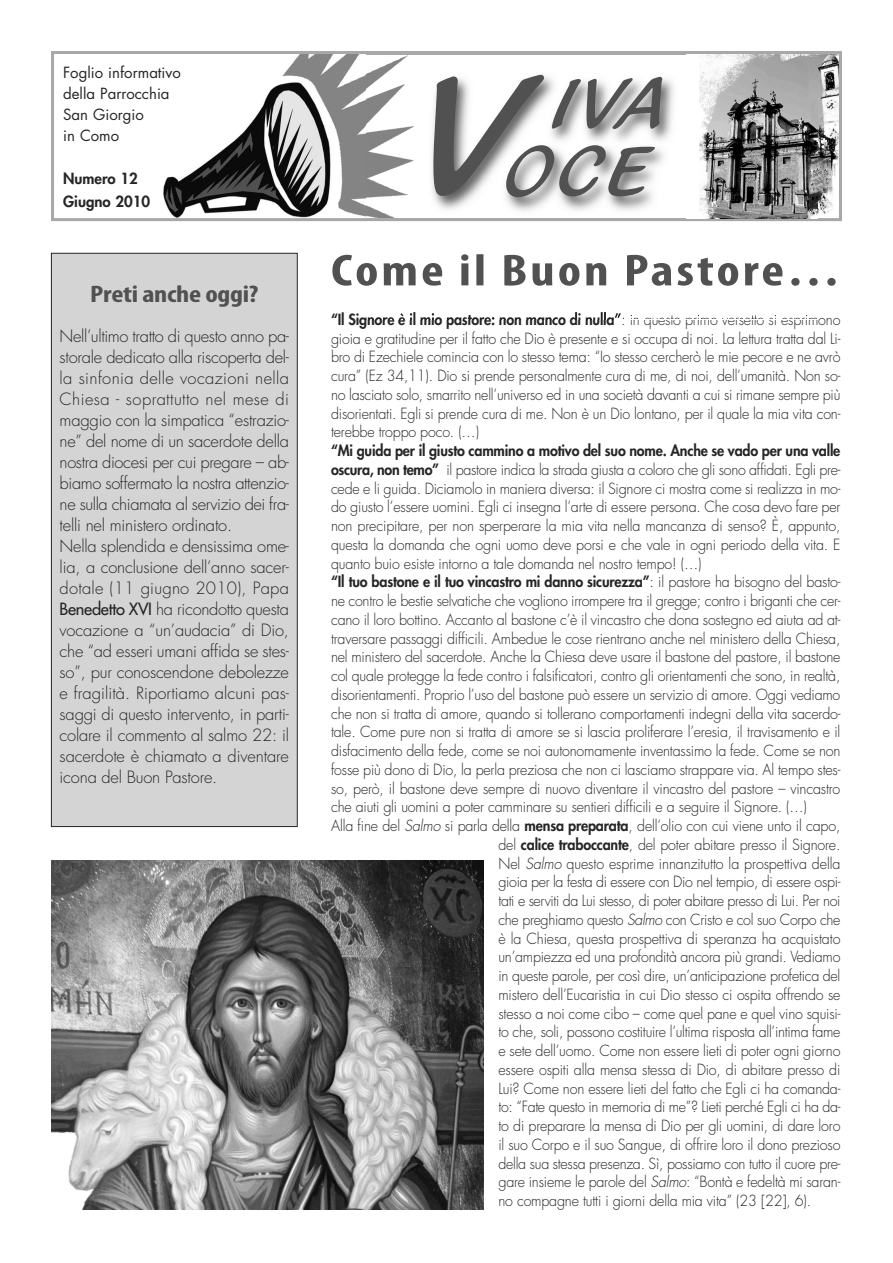
<style>
.page{position:relative;width:893px;height:1263px;background:#fff}
.page>*{position:absolute;margin:0;border:0;box-sizing:border-box;transform-origin:0 0}
.t1{font:180px "Blacklight D";color:#525152}
.t2{font:75px/67.5px "Blacklight D";letter-spacing:.065em;color:#525152;text-align:right}
.t3{font:700 condensed 24px "Myriad Pro";letter-spacing:-.01em;color:#525152;scale:1.2 1}
.t4{font:300 16.5px/21px "Futura";letter-spacing:-.015em;color:#272627}
.t5{font:300 15px/18.8px "Futura";letter-spacing:-.015em;color:#272627;text-align:justify;scale:.95 1}
.t6{font:800 15px "Futura";letter-spacing:-.01em;color:#272627;scale:.95 1}
.t7{font:15px/21px "Futura";color:#272627}
.t8{font:800 15px/22.5px "Futura";letter-spacing:-.01em;color:#272627}
.s1{font-weight:400}
.s2{font-weight:800}
.s3{font-weight:300}
.s4{font-style:italic}
</style>
<div class="page">
<img style="left:163px;top:55px;width:203px;height:162px">
<img style="left:818px;top:55px;width:20px;height:159px">
<div style="left:51px;top:51px;width:791px;height:170px;border:3px solid #a9a8a9"></div>
<div style="left:51px;top:253px;width:246px;height:573px;background:#d4d4d4"></div>
<div style="left:51px;top:253px;width:247px;height:574px;border:1px solid #272627"></div>
<img style="left:51px;top:861px;width:432px;height:348px">
<img style="left:366px;top:51px;width:452px;height:268px">
<img style="left:366px;top:54px;width:63px;height:164px">
<img style="left:687px;top:55px;width:131px;height:163px">
<img style="left:366px;top:312px;width:95px;height:7px">
<img style="left:623px;top:315px;width:114px;height:4px">
<img style="left:366px;top:254px;width:327px;height:32px">
<p class="t7" style="left:63px;top:63px;width:119px">Foglio informativo della Parrocchia<br>San Giorgio<br>in Como</p>
<p class="t8" style="left:63px;top:169px;width:89px">Numero 12<br>Giugno 2010</p>
<h3 class="t3" style="left:90px;top:285px;width:142px">Preti anche oggi?</h3>
<p class="t4" style="left:60px;top:327px;width:231px">Nell’ultimo tratto di questo anno pa&shy;storale dedicato alla riscoperta del&shy;la sinfonia delle vocazioni nella Chiesa - soprattutto nel mese di maggio con la simpatica “estrazio&shy;ne” del nome di un sacerdote della nostra diocesi per cui pregare – ab&shy;biamo soffermato la nostra attenzio&shy;ne sulla chiamata al servizio dei fra&shy;telli nel ministero ordinato.<br>Nella splendida e densissima ome&shy;lia, a conclusione dell’anno sacer&shy;dotale (11 giugno 2010), Papa <span class="s1">Benedetto XVI</span> ha ricondotto questa vocazione a “un’audacia” di Dio, che “ad esseri umani affida se stes&shy;so”, pur conoscendone debolezze e fragilità. Riportiamo alcuni pas&shy;saggi di questo intervento, in parti&shy;colare il commento al salmo 22: il sacerdote è chiamato a diventare icona del Buon Pastore.</p>
<h1 class="t1" style="left:418px;top:29px;width:102px">V</h1>
<h2 class="t2" style="left:505px;top:69px;width:164px">IVA<br>OCE</h2>
<p class="t5" style="left:331px;top:311px;width:538px"><span class="s2">“Il Signore è il mio pastore: non manco di nulla”</span>: in questo primo versetto si esprimono gioia e gratitudine per il fatto che Dio è presente e si occupa di noi. La lettura tratta dal Li&shy;bro di Ezechiele comincia con lo stesso tema: “Io stesso cercherò le mie pecore e ne avrò cura” (Ez 34,11). Dio si prende personalmente cura di me, di noi, dell’umanità. Non so&shy;no lasciato solo, smarrito nell’universo ed in una società davanti a cui si rimane sempre più disorientati. Egli si prende cura di me. Non è un Dio lontano, per il quale la mia vita con&shy;terebbe troppo poco. (…)</p>
<p class="t6" style="left:331px;top:443px;width:538px">“Mi guida per il giusto cammino a motivo del suo nome. Anche se vado per una valle</p>
<p class="t5" style="left:331px;top:461px;width:538px"><span class="s2">oscura, non temo”</span> il pastore indica la strada giusta a coloro che gli sono affidati. Egli pre-</p>
<p class="t5" style="left:331px;top:480px;width:538px">cede e li guida. Diciamolo in maniera diversa: il Signore ci mostra come si realizza in mo-</p>
<p class="t5" style="left:331px;top:499px;width:538px">do giusto l’essere uomini. Egli ci insegna l’arte di essere persona. Che cosa devo fare per</p>
<p class="t5" style="left:331px;top:517px;width:538px">non precipitare, per non sperperare la mia vita nella mancanza di senso? È, appunto,</p>
<p class="t5" style="left:331px;top:536px;width:538px">questa la domanda che ogni uomo deve porsi e che vale in ogni periodo della vita. E</p>
<p class="t5" style="left:331px;top:555px;width:391px">quanto buio esiste intorno a tale domanda nel nostro tempo! (…)</p>
<p class="t6" style="left:331px;top:575px;width:538px">“Il tuo bastone e il tuo vincastro mi danno sicurezza”<span class="s3">: il pastore ha bisogno del basto-</span></p>
<p class="t5" style="left:331px;top:592px;width:538px">ne contro le bestie selvatiche che vogliono irrompere tra il gregge; contro i briganti che cer-</p>
<p class="t5" style="left:331px;top:611px;width:538px">cano il loro bottino. Accanto al bastone c’è il vincastro che dona sostegno ed aiuta ad at-</p>
<p class="t5" style="left:331px;top:630px;width:538px">traversare passaggi difficili. Ambedue le cose rientrano anche nel ministero della Chiesa,</p>
<p class="t5" style="left:331px;top:649px;width:538px">nel ministero del sacerdote. Anche la Chiesa deve usare il bastone del pastore, il bastone</p>
<p class="t5" style="left:331px;top:667px;width:538px">col quale protegge la fede contro i falsificatori, contro gli orientamenti che sono, in realtà,</p>
<p class="t5" style="left:331px;top:686px;width:538px">disorientamenti. Proprio l’uso del bastone può essere un servizio di amore. Oggi vediamo</p>
<p class="t5" style="left:331px;top:705px;width:538px">che non si tratta di amore, quando si tollerano comportamenti indegni della vita sacerdo-</p>
<p class="t5" style="left:331px;top:724px;width:538px">tale. Come pure non si tratta di amore se si lascia proliferare l’eresia, il travisamento e il</p>
<p class="t5" style="left:331px;top:742px;width:538px">disfacimento della fede, come se noi autonomamente inventassimo la fede. Come se non</p>
<p class="t5" style="left:331px;top:761px;width:538px">fosse più dono di Dio, la perla preziosa che non ci lasciamo strappare via. Al tempo stes-</p>
<p class="t5" style="left:331px;top:780px;width:538px">so, però, il bastone deve sempre di nuovo diventare il vincastro del pastore – vincastro</p>
<p class="t5" style="left:331px;top:799px;width:502px">che aiuti gli uomini a poter camminare su sentieri difficili e a seguire il Signore. (…)</p>
<p class="t5" style="left:331px;top:817px;width:538px">Alla fine del <span class="s4">Salmo</span> si parla della <span class="s2">mensa preparata</span>, dell’olio con cui viene unto il capo,</p>
<p class="t5" style="left:498px;top:836px;width:361px">del <span class="s2">calice traboccante</span>, del poter abitare presso il Signore.</p>
<p class="t5" style="left:498px;top:855px;width:361px">Nel <span class="s4">Salmo</span> questo esprime innanzitutto la prospettiva della</p>
<p class="t5" style="left:498px;top:874px;width:361px">gioia per la festa di essere con Dio nel tempio, di essere ospi-</p>
<p class="t5" style="left:498px;top:892px;width:361px">tati e serviti da Lui stesso, di poter abitare presso di Lui. Per noi</p>
<p class="t5" style="left:498px;top:911px;width:361px">che preghiamo questo <span class="s4">Salmo</span> con Cristo e col suo Corpo che</p>
<p class="t5" style="left:498px;top:930px;width:361px">è la Chiesa, questa prospettiva di speranza ha acquistato</p>
<p class="t5" style="left:498px;top:949px;width:361px">un’ampiezza ed una profondità ancora più grandi. Vediamo</p>
<p class="t5" style="left:498px;top:967px;width:361px">in queste parole, per così dire, un’anticipazione profetica del</p>
<p class="t5" style="left:498px;top:986px;width:361px">mistero dell’Eucaristia in cui Dio stesso ci ospita offrendo se</p>
<p class="t5" style="left:498px;top:1005px;width:361px">stesso a noi come cibo – come quel pane e quel vino squisi-</p>
<p class="t5" style="left:498px;top:1024px;width:361px">to che, soli, possono costituire l’ultima risposta all’intima fame</p>
<p class="t5" style="left:498px;top:1042px;width:361px">e sete dell’uomo. Come non essere lieti di poter ogni giorno</p>
<p class="t5" style="left:498px;top:1061px;width:361px">essere ospiti alla mensa stessa di Dio, di abitare presso di</p>
<p class="t5" style="left:498px;top:1080px;width:361px">Lui? Come non essere lieti del fatto che Egli ci ha comanda-</p>
<p class="t5" style="left:498px;top:1099px;width:361px">to: “Fate questo in memoria di me”? Lieti perché Egli ci ha da-</p>
<p class="t5" style="left:498px;top:1117px;width:361px">to di preparare la mensa di Dio per gli uomini, di dare loro</p>
<p class="t5" style="left:498px;top:1136px;width:361px">il suo Corpo e il suo Sangue, di offrire loro il dono prezioso</p>
<p class="t5" style="left:498px;top:1155px;width:361px">della sua stessa presenza. Sì, possiamo con tutto il cuore pre-</p>
<p class="t5" style="left:498px;top:1174px;width:361px">gare insieme le parole del <span class="s4">Salmo</span>: “Bontà e fedeltà mi saran-</p>
<p class="t5" style="left:498px;top:1192px;width:331px">no compagne tutti i giorni della mia vita” (23 [22], 6).</p>
</div>
